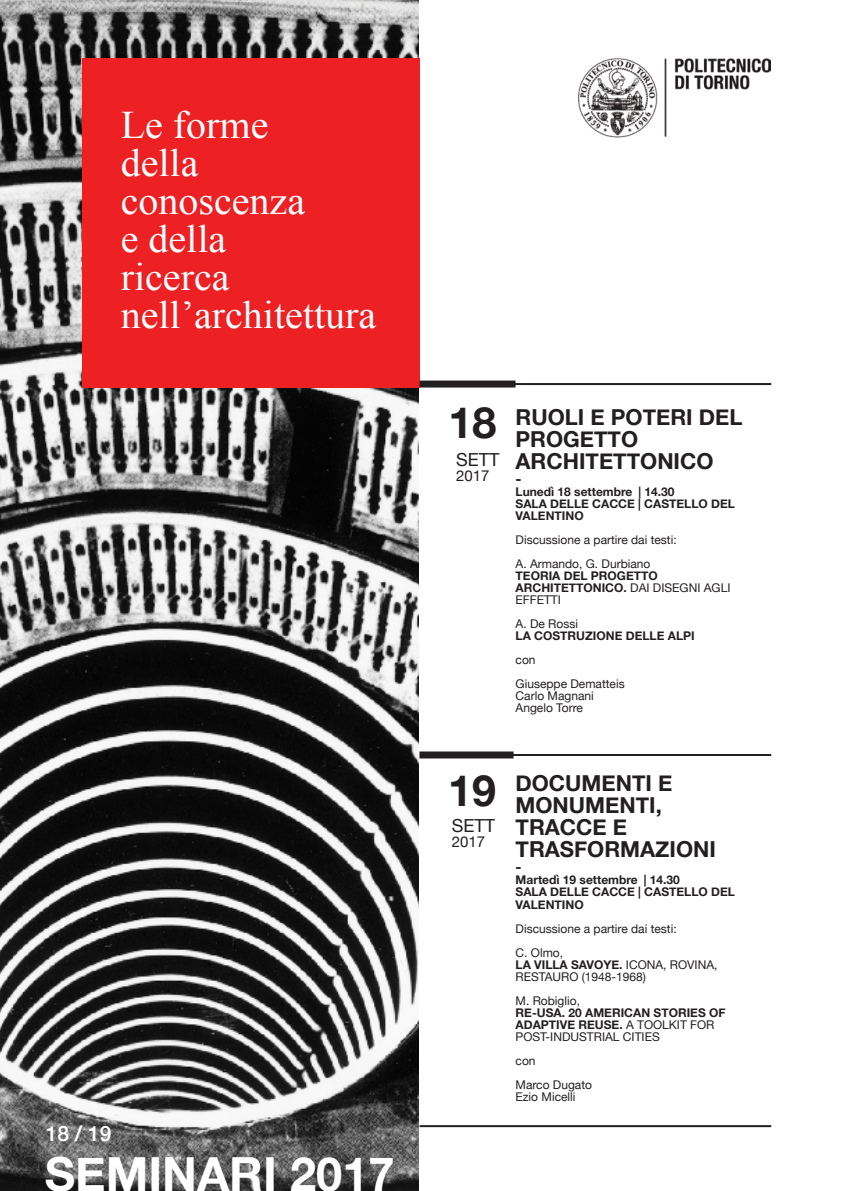
<style>
.page{position:relative;width:842px;height:1191px;background:#fff}
.page>*{position:absolute;margin:0;border:0;box-sizing:border-box;transform-origin:0 0}
.t1{font:700 47px "Helvetica Neue";color:#fff}
.t2{font:700 43px "Helvetica Neue";color:#231f20}
.t3{font:39px/38px "Times New Roman";color:#fff}
.t4{font:700 22px/22px "Helvetica Neue";color:#231f20}
.t5{font:500 21px "Helvetica Neue";color:#fff}
.t6{font:18px "Helvetica Neue";color:#231f20}
.t7{font:15px "Helvetica Neue";color:#231f20}
.t8{font:700 15px "Helvetica Neue";color:#231f20}
.t9{font:700 12px/12px "Helvetica Neue";color:#231f20}
.t10{font:12px/24px "Helvetica Neue";color:#231f20}
.s1{font-weight:400}
.s2{font-weight:700}
</style>
<div class="page">
<img style="left:0;top:0;width:419px;height:1191px">
<hr style="left:491px;top:383px;width:280px;height:2px;background:#231f20">
<div style="left:83px;top:58px;width:337px;height:329px;background:#ed2024"></div>
<div style="left:420px;top:380px;width:96px;height:7px;background:#231f20"></div>
<div style="left:419px;top:751px;width:95px;height:7px;background:#231f20"></div>
<hr style="left:473px;top:754px;width:298px;height:2px;background:#231f20">
<hr style="left:420px;top:1125px;width:351px;height:2px;background:#231f20">
<img style="left:578px;top:58px;width:193px;height:80px">
<h3 class="t3" style="left:121px;top:105px;width:257px">Le forme<br>della conoscenza<br>e della<br>ricerca nell’architettura</h3>
<h3 class="t5" style="left:46px;top:1117px;width:67px">18 / 19</h3>
<h1 class="t1" style="left:45px;top:1137px;width:351px">SEMINARI 2017</h1>
<h2 class="t2" style="left:449px;top:388px;width:49px">18</h2>
<h3 class="t6" style="left:456px;top:447px;width:45px">SETT</h3>
<p class="t7" style="left:456px;top:465px;width:35px">2017</p>
<h3 class="t4" style="left:516px;top:406px;width:228px">RUOLI E POTERI DEL<br>PROGETTO<br>ARCHITETTONICO</h3>
<p class="t8" style="left:516px;top:466px;width:8px">-</p>
<p class="t9" style="left:516px;top:485px;width:221px">Lunedì 18 settembre | 14.30<br>SALA DELLE CACCE | CASTELLO DEL<br>VALENTINO</p>
<p class="t10" style="left:516px;top:528px;width:163px">Discussione a partire dai testi:<br>A. Armando, G. Durbiano</p>
<p class="t9" style="left:516px;top:569px;width:216px">TEORIA DEL PROGETTO<br>ARCHITETTONICO. <span class="s1">DAI DISEGNI AGLI<br>EFFETTI</span></p>
<p class="t10" style="left:516px;top:612px;width:64px">A. De Rossi</p>
<p class="t9" style="left:516px;top:629px;width:181px">LA COSTRUZIONE DELLE ALPI</p>
<p class="t10" style="left:516px;top:648px;width:111px">con<br>Giuseppe Dematteis</p>
<p class="t10" style="left:516px;top:690px;width:80px;line-height:12px">Carlo Magnani<br>Angelo Torre</p>
<h2 class="t2" style="left:448px;top:757px;width:49px">19</h2>
<h3 class="t6" style="left:452px;top:812px;width:45px">SETT</h3>
<p class="t7" style="left:452px;top:830px;width:35px">2017</p>
<h3 class="t4" style="left:516px;top:773px;width:202px">DOCUMENTI E<br>MONUMENTI,<br>TRACCE E<br>TRASFORMAZIONI</h3>
<p class="t8" style="left:516px;top:855px;width:8px">-</p>
<p class="t9" style="left:516px;top:874px;width:221px">Martedì 19 settembre | 14.30<br>SALA DELLE CACCE | CASTELLO DEL<br>VALENTINO</p>
<p class="t10" style="left:516px;top:917px;width:163px">Discussione a partire dai testi:<br>C. Olmo,</p>
<p class="t10" style="left:516px;top:959px;width:203px;line-height:12px"><span class="s2">LA VILLA SAVOYE.</span> ICONA, ROVINA,<br>RESTAURO (1948-1968)</p>
<p class="t10" style="left:516px;top:989px;width:66px">M. Robiglio,</p>
<p class="t9" style="left:516px;top:1006px;width:212px">RE-USA. 20 AMERICAN STORIES OF<br>ADAPTIVE REUSE. <span class="s1">A TOOLKIT FOR<br>POST-INDUSTRIAL CITIES</span></p>
<p class="t10" style="left:516px;top:1049px;width:78px">con<br>Marco Dugato</p>
<p class="t10" style="left:516px;top:1085px;width:61px">Ezio Micelli</p>
</div>
